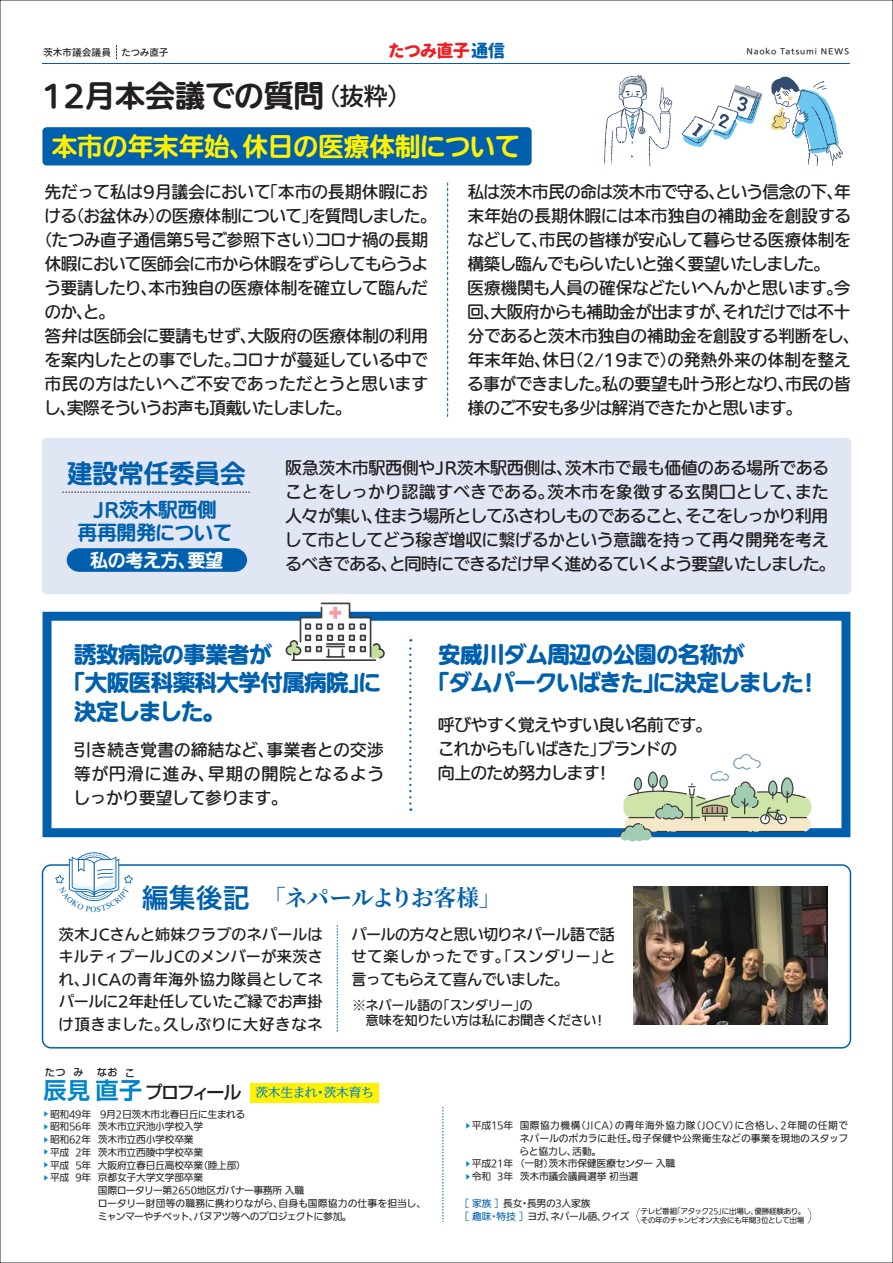
<style>
.page{position:relative;width:893px;height:1263px;background:#fff}
.page>*{position:absolute;margin:0;border:0;box-sizing:border-box;transform-origin:0 0}
.t1{font:700 30px "Iwa UDR Go Pro";color:#231f20}
.t2{font:27px "Hiragino Sans W6";color:#0160ae}
.t3{font:700 25.5px "Iwa UDR Go Pro";letter-spacing:-.005em;color:#fff101}
.t4{font:700 25.5px "Iwa UDR Go Pro";color:#0160ae}
.t5{font:500 24px "Iwa UDR Go Pro";color:#231f20}
.t6{font:22.5px/28.5px "Iwa UDR Go Pro Eb";letter-spacing:-.03em;color:#0160ae}
.t7{font:700 22.5px "Source Han Serif";letter-spacing:-.035em;color:#0160ae}
.t8{font:700 19.5px/22.5px "Iwa UDR Go Pro";color:#0160ae;text-align:center}
.t9{font:500 18px "Shin Go Pro";letter-spacing:-.125em;color:#231f20}
.t10{font:700 18px "Iwa UDR Go Pro";letter-spacing:-.02em;color:#fff}
.t11{font:17.25px "Gen Jyuu Gothic X Monospace Heavy";letter-spacing:-.05em;color:#ee1d23}
.t12{font:500 16.5px/24px "Iwa UDR Go Pro";letter-spacing:-.005em;color:#231f20}
.t13{font:500 16.5px/24px "Iwa UDR Go Pro";letter-spacing:-.03em;color:#231f20}
.t14{font:500 16.5px "Iwa UDR Go Pro";letter-spacing:.015em;color:#231f20}
.t15{font:500 16.5px "Iwa UDR Go Pro";letter-spacing:.025em;color:#231f20}
.t16{font:500 15px/22.5px "Iwa UDR Go Pro";color:#231f20;text-align:justify}
.t17{font:500 12.75px/15px "Iwa UDR Go Pro";letter-spacing:.005em;color:#231f20}
.t18{font:12.6px "Iwa UD Min Pro Db";color:#0084ca}
.t19{font:500 10.2px "Shin Go Pro";color:#231f20}
.t20{font:9.75px/12.8px "Iwa UD Go Dsp Pro RA";letter-spacing:-.025em;color:#231f20}
.t21{font:9.75px "Gen Jyuu Gothic X Monospace Medium";letter-spacing:-.02em;color:#231f20}
.t22{font:7.5px/8.4px "Iwa UD Go Dsp Pro RA";letter-spacing:-.04em;color:#231f20}
.t23{font:500 7.5px "Iwa UDR Go Pro";letter-spacing:.115em;color:#231f20}
.t24{font:5.7px "Iwa UD Go Dsp Pro RA";color:#0089cf}
.s1{color:#0160ae}
.s2{font-family:"Shin Go Pro De";font-weight:700;font-size:23.1px;color:#0084ca}
</style>
<div class="page">
<svg style="left:43px;top:612px;width:807px;height:225px"></svg>
<hr style="left:43px;top:63px;width:807px;height:1px;background:#0160ae">
<svg style="left:637px;top:1208px;width:3px;height:16px"></svg>
<svg style="left:808px;top:1208px;width:3px;height:16px"></svg>
<div style="left:250px;top:1083px;width:128px;height:19px;background:#fff101"></div>
<svg style="left:443px;top:1107px;width:1px;height:115px"></svg>
<div style="left:42px;top:864px;width:809px;height:184px;border:2px solid #0160ae;border-radius:9px"></div>
<img style="left:633px;top:886px;width:194px;height:139px">
<svg style="left:116px;top:46px;width:1px;height:13px"></svg>
<div style="left:42px;top:127px;width:490px;height:38px;background:#0160ae;border-radius:4px"></div>
<svg style="left:447px;top:183px;width:1px;height:234px"></svg>
<svg style="left:337px;top:925px;width:1px;height:107px"></svg>
<div style="left:43px;top:439px;width:807px;height:154px;background:#e0e6f3;border-radius:4px"></div>
<div style="left:42px;top:438px;width:809px;height:156px;border:2px solid #e0e6f3;border-radius:4px"></div>
<svg style="left:62px;top:492px;width:188px;height:1px"></svg>
<svg style="left:67px;top:548px;width:180px;height:24px;background:#0a65b0"></svg>
<svg style="left:604px;top:75px;width:69px;height:92px"></svg>
<svg style="left:681px;top:76px;width:162px;height:90px"></svg>
<svg style="left:409px;top:639px;width:2px;height:172px"></svg>
<svg style="left:285px;top:602px;width:101px;height:59px"></svg>
<svg style="left:619px;top:753px;width:192px;height:88px"></svg>
<svg style="left:55px;top:852px;width:78px;height:50px"></svg>
<p class="t21" style="left:43px;top:45px;width:127px">茨木市議会議員 たつみ直子</p>
<p class="t11" style="left:388px;top:38px;width:119px">たつみ直子<span class="s1">通信</span></p>
<p class="t23" style="left:746px;top:46px;width:104px">Naoko Tatsumi NEWS</p>
<h1 class="t1" style="left:42px;top:75px;width:283px">12月本会議での質問</h1>
<h3 class="t5" style="left:316px;top:78px;width:97px">（抜粋）</h3>
<h3 class="t3" style="left:52px;top:128px;width:470px">本市の年末年始、休日の医療体制について</h3>
<p class="t14" style="left:45px;top:180px;width:384px">先だって私は9月議会において「本市の長期休暇にお</p>
<p class="t12" style="left:45px;top:204px;width:394px">ける（お盆休み）の医療体制について」を質問しました。</p>
<p class="t12" style="left:36px;top:228px;width:394px">（たつみ直子通信第5号ご参照下さい）コロナ禍の長期</p>
<p class="t12" style="left:45px;top:252px;width:385px">休暇において医師会に市から休暇をずらしてもらうよ</p>
<p class="t12" style="left:44px;top:276px;width:385px">う要請したり、本市独自の医療体制を確立して臨んだ</p>
<p class="t12" style="left:45px;top:300px;width:72px">のか、と。</p>
<p class="t12" style="left:45px;top:324px;width:384px">答弁は医師会に要請もせず、大阪府の医療体制の利用</p>
<p class="t12" style="left:45px;top:348px;width:385px">を案内したとの事でした。コロナが蔓延している中で</p>
<p class="t15" style="left:45px;top:372px;width:384px">市民の方はたいへご不安であっただとうと思います</p>
<p class="t13" style="left:44px;top:396px;width:309px">し、実際そういうお声も頂戴いたしました。</p>
<p class="t12" style="left:467px;top:180px;width:394px">私は茨木市民の命は茨木市で守る、という信念の下、年末年始の長期休暇には本市独自の補助金を創設するなどして、市民の皆様が安心して暮らせる医療体制を構築し臨んでもらいたいと強く要望いたしました。<br>医療機関も人員の確保などたいへんかと思います。今回、大阪府からも補助金が出ますが、それだけでは不十分であると茨木市独自の補助金を創設する判断をし、年末年始、休日（2/19まで）の発熱外来の体制を整える事ができました。私の要望も叶う形となり、市民の皆様のご不安も多少は解消できたかと思います。</p>
<h3 class="t4" style="left:67px;top:455px;width:180px">建設常任委員会</h3>
<p class="t12" style="left:285px;top:456px;width:552px">阪急茨木市駅西側やJR茨木駅西側は、茨木市で最も価値のある場所であることをしっかり認識すべきである。茨木市を象徴する玄関口として、また人々が集い、住まう場所としてふさわしものであること、そこをしっかり利用して市としてどう稼ぎ増収に繫げるかという意識を持って再々開発を考えるべきである、と同時にできるだけ早く進めるていくよう要望いたしました。</p>
<p class="t8" style="left:78px;top:499px;width:156px">JR茨木駅西側<br>再再開発について</p>
<p class="t10" style="left:90px;top:547px;width:134px">私の考え方、要望</p>
<h3 class="t6" style="left:74px;top:640px;width:199px">誘致病院の事業者が</h3>
<h3 class="t6" style="left:63px;top:669px;width:320px">「大阪医科薬科大学付属病院」に</h3>
<h3 class="t6" style="left:74px;top:697px;width:152px">決定しました。</h3>
<p class="t12" style="left:74px;top:737px;width:312px;text-align:justify">引き続き覚書の締結など、事業者との交渉等が円滑に進み、早期の開院となるようしっかり要望して参ります。</p>
<h3 class="t6" style="left:427px;top:640px;width:394px;text-indent:11px">安威川ダム周辺の公園の名称が<br>「ダムパークいばきた」に決定しました！</h3>
<p class="t13" style="left:438px;top:713px;width:276px">呼びやすく覚えやすい良い名前です。これからも「いばきた」ブランドの<br>向上のため努力します！</p>
<h2 class="t2" style="left:142px;top:873px;width:109px">編集後記</h2>
<h3 class="t7" style="left:263px;top:885px;width:240px">「ネパールよりお客様」</h3>
<p class="t16" style="left:59px;top:923px;width:266px">茨木JCさんと姉妹クラブのネパールはキルティプールJCのメンバーが来茨され、JICAの青年海外協力隊員としてネパールに2年赴任していたご縁でお声掛け頂きました。久しぶりに大好きなネ</p>
<p class="t16" style="left:351px;top:923px;width:266px">パールの方々と思い切りネパール語で話せて楽しかったです。「スンダリー」と言ってもらえて喜んでいました。</p>
<p class="t17" style="left:353px;top:998px;width:255px">※ネパール語の「スンダリー」の<br>　意味を知りたい方は私にお聞きください！</p>
<p class="t19" style="left:45px;top:1064px;width:40px">たつ み</p>
<p class="t19" style="left:97px;top:1064px;width:40px">なお こ</p>
<p class="t9" style="left:44px;top:1078px;width:199px"><span class="s2">辰見直子</span>プロフィール</p>
<p class="t24" style="left:44px;top:1110px;width:7px">▶</p>
<p class="t24" style="left:44px;top:1123px;width:7px">▶</p>
<p class="t24" style="left:44px;top:1135px;width:7px">▶</p>
<p class="t24" style="left:44px;top:1148px;width:7px">▶</p>
<p class="t24" style="left:44px;top:1161px;width:7px">▶</p>
<p class="t24" style="left:44px;top:1174px;width:7px">▶</p>
<p class="t18" style="left:255px;top:1083px;width:120px">茨木生まれ・茨木育ち</p>
<p class="t20" style="left:50px;top:1108px;width:43px;text-align:justify">昭和49年昭和56年昭和62年平成 2年平成 5年平成 9年</p>
<p class="t20" style="left:98px;top:1108px;width:330px">9月2日茨木市北春日丘に生まれる<br>茨木市立沢池小学校入学<br>茨木市立西小学校卒業<br>茨木市立西陵中学校卒業<br>大阪府立春日丘高校卒業（陸上部）<br>京都女子大学文学部卒業<br>国際ロータリー第2650地区ガバナー事務所 入職<br>ロータリー財団等の職務に携わりながら、自身も国際協力の仕事を担当し、ミャンマーやチベット、バヌアツ等へのプロジェクトに参加。</p>
<p class="t20" style="left:520px;top:1119px;width:330px;text-align:justify">国際協力機構（JICA）の青年海外協力隊（JOCV）に合格し、2年間の任期でネパールのポカラに赴任。母子保健や公衆衛生などの事業を現地のスタッフらと協力し、活動。</p>
<p class="t20" style="left:520px;top:1170px;width:120px">茨木市議会議員選挙 初当選</p>
<p class="t20" style="left:472px;top:1119px;width:43px">平成15年</p>
<p class="t20" style="left:472px;top:1158px;width:205px">平成21年（一財）茨木市保健医療センター 入職令和 3年</p>
<p class="t24" style="left:465px;top:1122px;width:7px">▶</p>
<p class="t24" style="left:465px;top:1160px;width:7px">▶</p>
<p class="t24" style="left:465px;top:1173px;width:7px">▶</p>
<p class="t20" style="left:459px;top:1197px;width:172px"><span class="s1">［ 家族 ］</span>長女・長男の3人家族<br><span class="s1">［ 趣味・特技 ］</span>ヨガ、ネパール語、クイズ</p>
<p class="t22" style="left:641px;top:1208px;width:166px">テレビ番組「アタック25」に出場し、優勝経験あり。その年のチャンピオン大会にも年間3位として出場</p>
</div>
